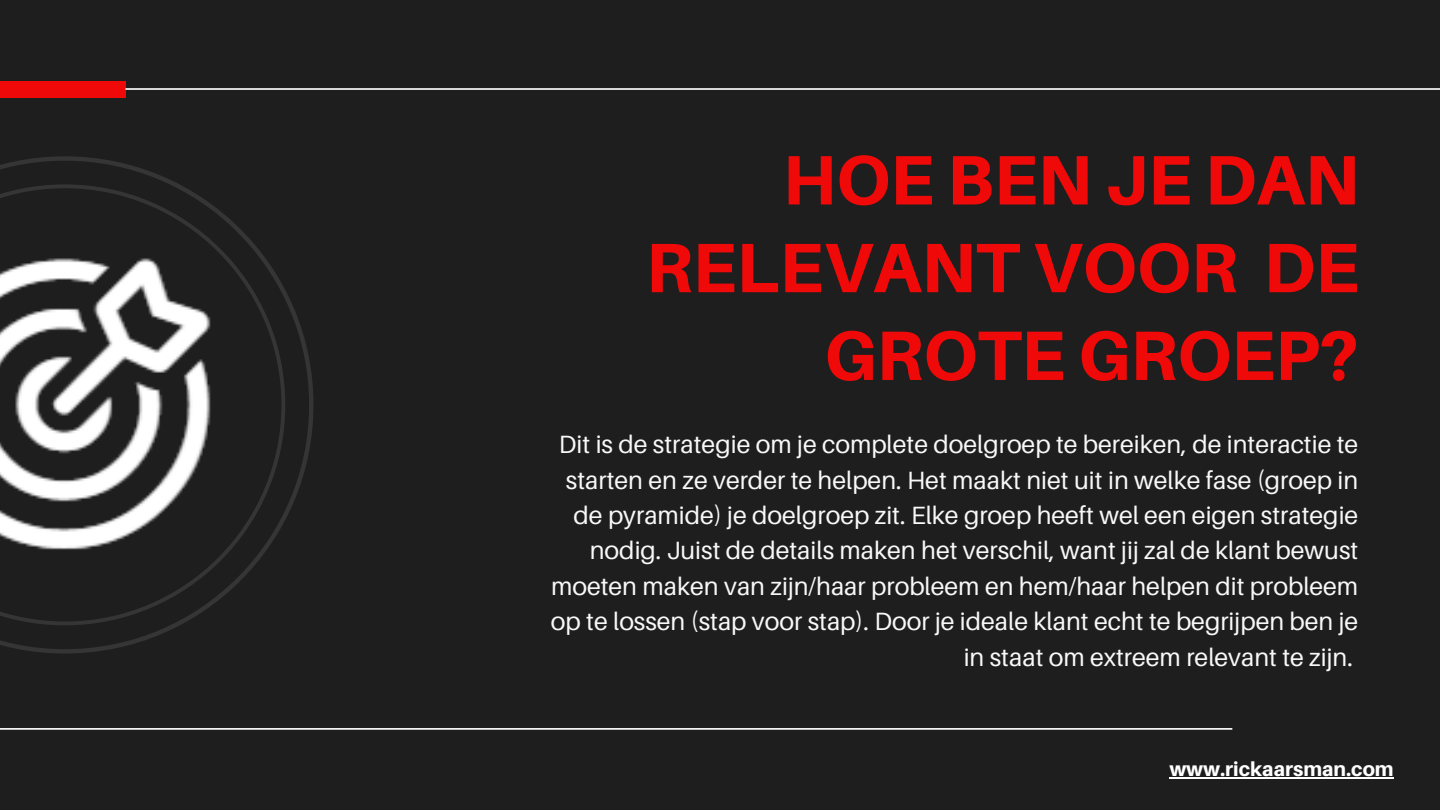
<style>
.page{position:relative;width:1440px;height:810px;background:#1e1e1e}
.page>*{position:absolute;margin:0;border:0;box-sizing:border-box;transform-origin:0 0}
.t1{font:800 70px/87.8px "Aileron";color:#ef0909;text-align:right}
.t2{font:25px/35.5px "Aileron";color:#f8f8f8;text-align:right}
.t3{font:800 20px "Aileron";color:#fff}
</style>
<div class="page">
<div style="left:0;top:81px;width:125px;height:16px;background:#ef0909"></div>
<hr style="left:125px;top:88px;width:1315px;height:2px;background:#d8d7d7">
<svg style="left:0;top:156px;width:314px;height:498px"></svg>
<svg style="left:0;top:184px;width:285px;height:441px"></svg>
<img style="left:0;top:215px;width:255px;height:380px">
<svg style="left:0;top:728px;width:1232px;height:2px;background:#d8d8d8"></svg>
<hr style="left:1169px;top:778px;width:225px;height:1px;background:#fff">
<h1 class="t1" style="left:646px;top:135px;width:715px">HOE BEN JE DAN<br>RELEVANT VOOR DE<br>GROTE GROEP?</h1>
<p class="t2" style="left:551px;top:426px;width:809px">Dit is de strategie om je complete doelgroep te bereiken, de interactie te starten en ze verder te helpen. Het maakt niet uit in welke fase (groep in de pyramide) je doelgroep zit. Elke groep heeft wel een eigen strategie nodig. Juist de details maken het verschil, want jij zal de klant bewust moeten maken van zijn/haar probleem en hem/haar helpen dit probleem op te lossen (stap voor stap). Door je ideale klant echt te begrijpen ben je in staat om extreem relevant te zijn.</p>
<p class="t3" style="left:1169px;top:757px;width:226px">www.rickaarsman.com</p>
</div>
